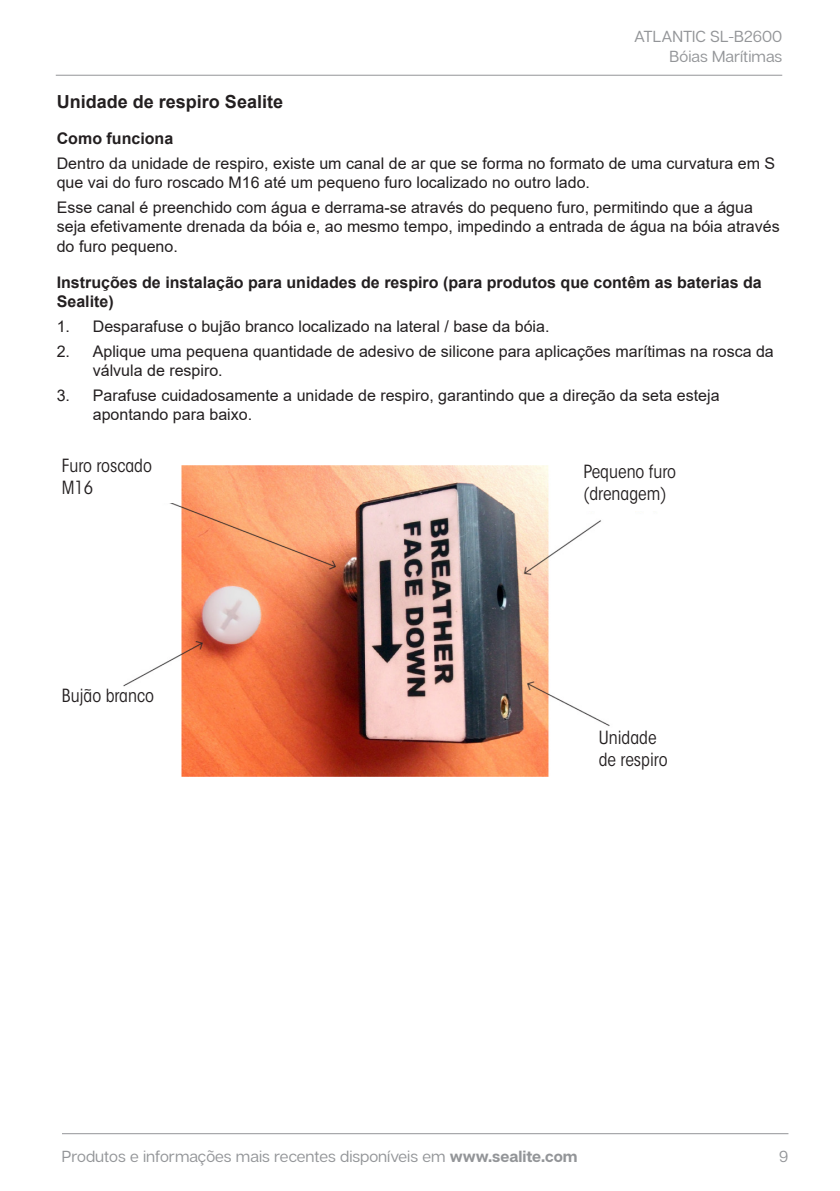
<style>
.page{position:relative;width:840px;height:1191px;background:#fff}
.page>*{position:absolute;margin:0;border:0;box-sizing:border-box;transform-origin:0 0}
.t1{font:condensed 18px/22px "ITC Avant Garde Std";color:#231f20}
.t2{font:700 18px "Arial";color:#231f20}
.t3{font:16px/19.2px "Arial";color:#231f20}
.t4{font:700 16px/19.2px "Arial";color:#231f20}
.t5{font:16px/19.2px "Articulat C Fv 2 Text";color:#939598;text-align:right}
.s1{font-family:"Articulat C Fv 2";font-weight:700}
</style>
<div class="page">
<hr style="left:56px;top:75px;width:725px;height:1px;background:#939598">
<hr style="left:62px;top:1133px;width:726px;height:1px;background:#939598">
<img style="left:123px;top:465px;width:513px;height:312px">
<div style="left:598px;top:731px;width:71px;height:44px;background:#fff"></div>
<div style="left:62px;top:458px;width:114px;height:45px;background:#fff"></div>
<div style="left:62px;top:688px;width:104px;height:45px;background:#fff"></div>
<div style="left:583px;top:465px;width:104px;height:45px;background:#fff"></div>
<p class="t5" style="left:634px;top:27px;width:149px">ATLANTIC SL-B2600<br>Bóias Marítimas</p>
<p class="t2" style="left:57px;top:89px;width:228px">Unidade de respiro Sealite</p>
<p class="t4" style="left:57px;top:129px;width:118px">Como funciona</p>
<p class="t3" style="left:57px;top:154px;width:719px">Dentro da unidade de respiro, existe um canal de ar que se forma no formato de uma curvatura em S que vai do furo roscado M16 até um pequeno furo localizado no outro lado.</p>
<p class="t3" style="left:57px;top:198px;width:724px">Esse canal é preenchido com água e derrama-se através do pequeno furo, permitindo que a água seja efetivamente drenada da bóia e, ao mesmo tempo, impedindo a entrada de água na bóia através do furo pequeno.</p>
<p class="t4" style="left:57px;top:273px;width:706px">Instruções de instalação para unidades de respiro (para produtos que contêm as baterias da<br>Sealite)</p>
<p class="t3" style="left:57px;top:317px;width:494px">1. Desparafuse o bujão branco localizado na lateral / base da bóia.</p>
<p class="t3" style="left:93px;top:341px;width:682px;text-indent:-36px">2. Aplique uma pequena quantidade de adesivo de silicone para aplicações marítimas na rosca da válvula de respiro.</p>
<p class="t3" style="left:93px;top:386px;width:628px;text-indent:-36px">3. Parafuse cuidadosamente a unidade de respiro, garantindo que a direção da seta esteja apontando para baixo.</p>
<p class="t1" style="left:62px;top:454px;width:91px">Furo roscado<br>M16</p>
<p class="t1" style="left:62px;top:684px;width:93px">Bujão branco</p>
<p class="t1" style="left:583px;top:461px;width:94px">Pequeno furo (drenagem)</p>
<p class="t1" style="left:598px;top:727px;width:70px">Unidade de respiro</p>
<p class="t5" style="left:62px;top:1146px;width:517px">Produtos e informações mais recentes disponíveis em <span class="s1">www.sealite.com</span></p>
<p class="t5" style="left:778px;top:1146px;width:11px">9</p>
</div>
